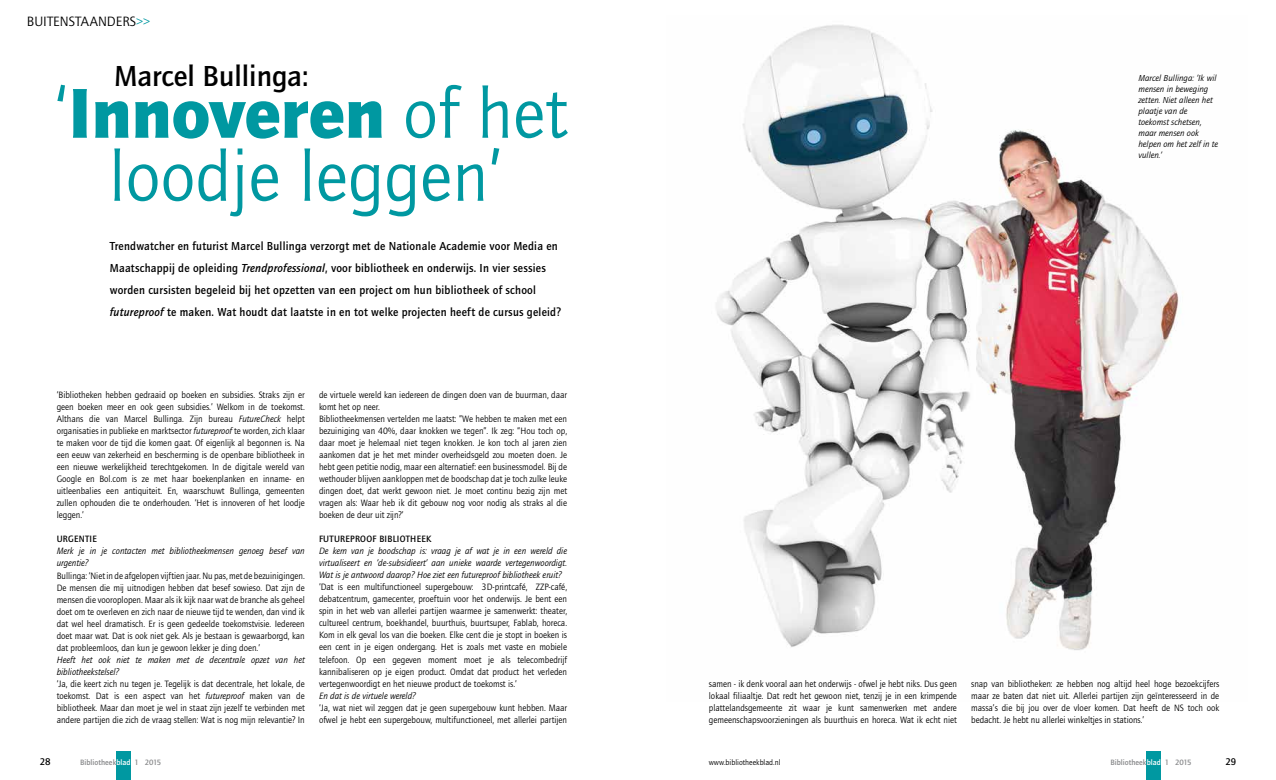
<style>
.page{position:relative;width:1276px;height:780px;background:#fff}
.page>*{position:absolute;margin:0;border:0;box-sizing:border-box;transform-origin:0 0}
.t1{font:73px/63px "Quay Sans";color:#0098a1;text-align:center}
.t2{font:500 30px "Quay Sans";color:#000}
.t3{font:14px "Quay Sans";color:#000}
.t4{font:500 12px/22px "Quay Sans";letter-spacing:.02em;color:#000;scale:.96 1}
.t5{font:500 10px "Quay Sans";color:#000}
.t6{font:9.5px/12px "Quay Sans";color:#000;text-align:justify;scale:.96 1}
.t7{font:italic 9.5px/12px "Quay Sans";color:#000;scale:.96 1}
.t8{font:500 9.5px "Quay Sans";letter-spacing:.03em;color:#000;scale:.96 1}
.t9{font:italic 9px/11px "Quay Sans";color:#000}
.t10{font:500 8px "Quay Sans";color:#87888a}
.t11{font:8px "Quay Sans";color:#000}
.s1{color:#0098a1}
.s2{font-weight:900}
.s3{font-style:italic}
.s4{color:#fff}
</style>
<div class="page">
<div style="left:116px;top:751px;width:14px;height:29px;background:#0098a1"></div>
<div style="left:1146px;top:751px;width:14px;height:29px;background:#0098a1"></div>
<img style="left:716px;top:25px;width:494px;height:625px">
<h3 class="t3" style="left:27px;top:14px;width:125px">BUITENSTAANDERS<span class="s1">&gt;&gt;</span></h3>
<h2 class="t2" style="left:114px;top:59px;width:196px">Marcel Bullinga:</h2>
<h1 class="t1" style="left:54px;top:83px;width:515px">‘<span class="s2">Innoveren</span> of het loodje leggen’</h1>
<p class="t4" style="left:110px;top:235px;width:471px">Trendwatcher en futurist Marcel Bullinga verzorgt met de Nationale Academie voor Media en Maatschappij de opleiding <span class="s3">Trendprofessional</span>, voor bibliotheek en onderwijs. In vier sessies worden cursisten begeleid bij het opzetten van een project om hun bibliotheek of school <span class="s3">futureproof</span> te maken. Wat houdt dat laatste in en tot welke projecten heeft de cursus geleid?</p>
<p class="t6" style="left:57px;top:389px;width:260px">‘Bibliotheken hebben gedraaid op boeken en subsidies. Straks zijn er geen boeken meer en ook geen subsidies.’ Welkom in de toekomst.<br>Althans die van Marcel Bullinga. Zijn bureau <span class="s3">FutureCheck</span> helpt organisaties in publieke en marktsector <span class="s3">futureproof</span> te worden, zich klaar te maken voor de tijd die komen gaat. Of eigenlijk al begonnen is. Na een eeuw van zekerheid en bescherming is de openbare bibliotheek in een nieuwe werkelijkheid terechtgekomen. In de digitale wereld van Google en Bol.com is ze met haar boekenplanken en inname- en uitleenbalies een antiquiteit. En, waarschuwt Bullinga, gemeenten zullen ophouden die te onderhouden. ‘Het is innoveren of het loodje leggen.’</p>
<p class="t8" style="left:57px;top:534px;width:43px">URGENTIE</p>
<p class="t7" style="left:57px;top:545px;width:260px">Merk je in je contacten met bibliotheekmensen genoeg besef van urgentie?</p>
<p class="t6" style="left:57px;top:569px;width:260px">Bullinga: ‘Niet in de afgelopen vijftien jaar. Nu pas, met de bezuinigingen.<br>De mensen die mij uitnodigen hebben dat besef sowieso. Dat zijn de mensen die vooroplopen. Maar als ik kijk naar wat de branche als geheel doet om te overleven en zich naar de nieuwe tijd te wenden, dan vind ik dat wel heel dramatisch. Er is geen gedeelde toekomstvisie. Iedereen doet maar wat. Dat is ook niet gek. Als je bestaan is gewaarborgd, kan dat probleemloos, dan kun je gewoon lekker je ding doen.’</p>
<p class="t7" style="left:57px;top:653px;width:260px">Heeft het ook niet te maken met de decentrale opzet van het bibliotheekstelsel?</p>
<p class="t6" style="left:57px;top:677px;width:260px">‘Ja, die keert zich nu tegen je. Tegelijk is dat decentrale, het lokale, de toekomst. Dat is een aspect van het <span class="s3">futureproof</span> maken van de bibliotheek. Maar dan moet je wel in staat zijn jezelf te verbinden met andere partijen die zich de vraag stellen: Wat is nog mijn relevantie? In</p>
<p class="t6" style="left:319px;top:389px;width:260px;text-align:left">de virtuele wereld kan iedereen de dingen doen van de buurman, daar komt het op neer.<br>Bibliotheekmensen vertelden me laatst: ”We hebben te maken met een bezuiniging van 40%, daar knokken we tegen”. Ik zeg: “Hou toch op, daar moet je helemaal niet tegen knokken. Je kon toch al jaren zien aankomen dat je het met minder overheidsgeld zou moeten doen. Je hebt geen petitie nodig, maar een alternatief: een businessmodel. Bij de wethouder blijven aankloppen met de boodschap dat je toch zulke leuke dingen doet, dat werkt gewoon niet. Je moet continu bezig zijn met vragen als: Waar heb ik dit gebouw nog voor nodig als straks al die boeken de deur uit zijn?’</p>
<p class="t8" style="left:319px;top:534px;width:119px">FUTUREPROOF BIBLIOTHEEK</p>
<p class="t7" style="left:319px;top:545px;width:260px;text-align:justify">De kern van je boodschap is: vraag je af wat je in een wereld die virtualiseert en ‘de-subsidieert’ aan unieke waarde vertegenwoordigt.<br>Wat is je antwoord daarop? Hoe ziet een futureproof bibliotheek eruit?</p>
<p class="t6" style="left:319px;top:581px;width:260px">‘Dat is een multifunctioneel supergebouw: 3D-printcafé, ZZP-café, debatcentrum, gamecenter, proeftuin voor het onderwijs. Je bent een spin in het web van allerlei partijen waarmee je samenwerkt: theater, cultureel centrum, boekhandel, buurthuis, buurtsuper, Fablab, horeca.<br>Kom in elk geval los van die boeken. Elke cent die je stopt in boeken is een cent in je eigen ondergang. Het is zoals met vaste en mobiele telefoon. Op een gegeven moment moet je als telecombedrijf kannibaliseren op je eigen product. Omdat dat product het verleden vertegenwoordigt en het nieuwe product de toekomst is.’</p>
<p class="t7" style="left:319px;top:689px;width:102px">En dat is de virtuele wereld?</p>
<p class="t6" style="left:319px;top:701px;width:260px">‘Ja, wat niet wil zeggen dat je geen supergebouw kunt hebben. Maar ofwel je hebt een supergebouw, multifunctioneel, met allerlei partijen</p>
<p class="t9" style="left:1138px;top:73px;width:81px">Marcel Bullinga: ‘Ik wil mensen in beweging zetten. Niet alleen het plaatje van de toekomst schetsen, maar mensen ook helpen om het zelf in te vullen.’</p>
<p class="t6" style="left:709px;top:677px;width:260px">samen - ik denk vooral aan het onderwijs - ofwel je hebt niks. Dus geen lokaal filiaaltje. Dat redt het gewoon niet, tenzij je in een krimpende plattelandsgemeente zit waar je kunt samenwerken met andere gemeenschapsvoorzieningen als buurthuis en horeca. Wat ik echt niet</p>
<p class="t6" style="left:971px;top:677px;width:260px">snap van bibliotheken: ze hebben nog altijd heel hoge bezoekcijfers maar ze baten dat niet uit. Allerlei partijen zijn geïnteresseerd in de massa’s die bij jou over de vloer komen. Dat heeft de NS toch ook bedacht. Je hebt nu allerlei winkeltjes in stations.’</p>
<p class="t5" style="left:40px;top:755px;width:12px">28</p>
<p class="t11" style="left:709px;top:757px;width:73px">www.bibliotheekblad.nl</p>
<p class="t10" style="left:1110px;top:757px;width:83px">Bibliotheek<span class="s4">blad</span> 1 2015</p>
<p class="t5" style="left:1225px;top:755px;width:12px">29</p>
<p class="t10" style="left:80px;top:757px;width:83px">Bibliotheek<span class="s4">blad</span> 1 2015</p>
</div>
